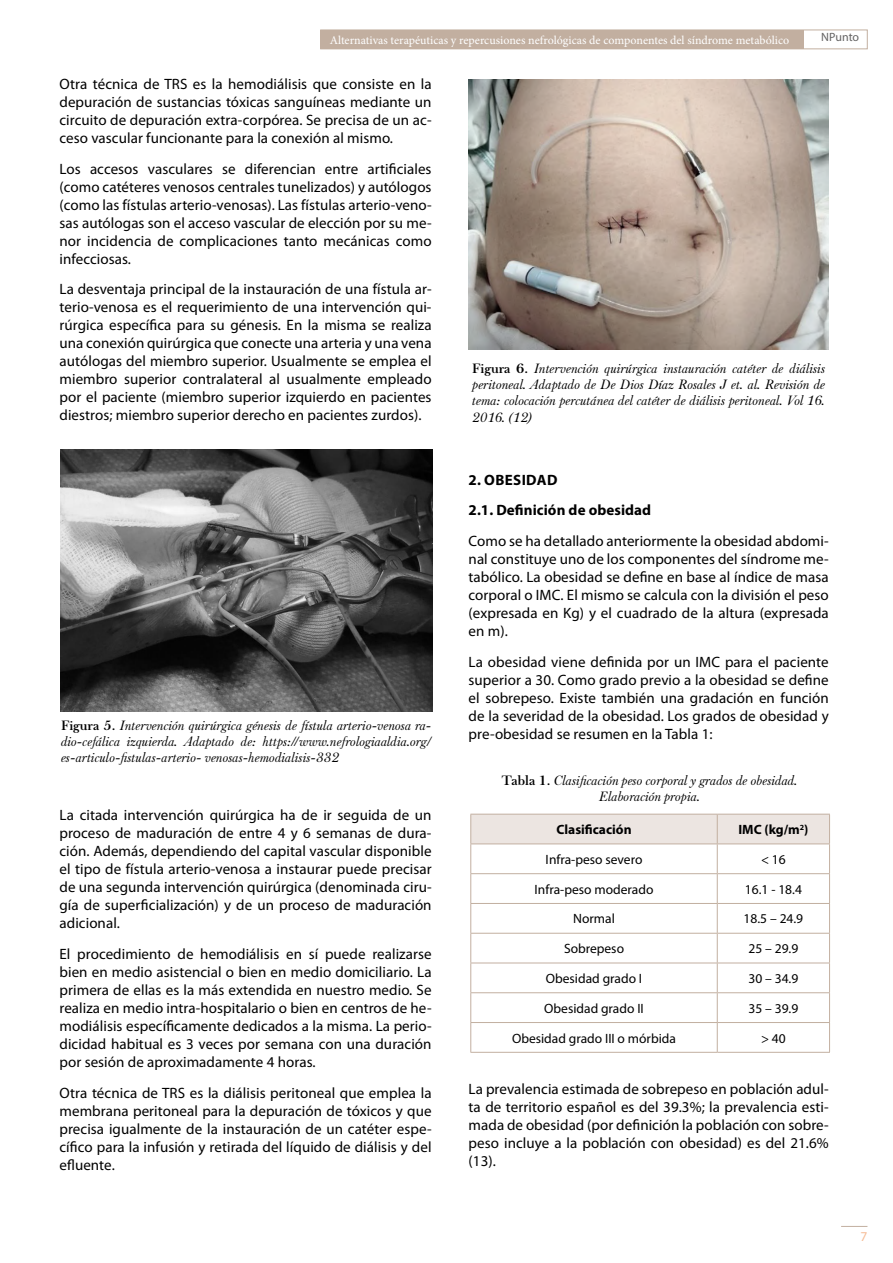
<style>
.page{position:relative;width:893px;height:1263px;background:#fff}
.page>*{position:absolute;margin:0;border:0;box-sizing:border-box;transform-origin:0 0}
.t1{font:15px/18px "Myriad Pro";letter-spacing:.005em;color:#000;text-align:justify}
.t2{font:700 15px/30.8px "Myriad Pro";letter-spacing:.005em;color:#000}
.t3{font:italic 13.5px/16.2px "Baskerville F";color:#000;text-align:justify}
.t4{font:13.5px "Myriad Pro";color:#000}
.t5{font:700 13.5px "Myriad Pro";color:#000}
.t6{font:13.5px "Myriad Pro";color:#f6bc96}
.t7{font:12px "Minion Pro";color:#fff}
.t8{font:12px "Myriad Pro";letter-spacing:-.005em;color:#646363}
.s1{font-weight:700;font-style:normal}
</style>
<div class="page">
<svg style="left:841px;top:1226px;width:26px;height:1px"></svg>
<div style="left:320px;top:30px;width:547px;height:19px;border:1px solid #c2afa0"></div>
<div style="left:320px;top:30px;width:484px;height:19px;background:#c2afa0"></div>
<img style="left:60px;top:449px;width:372px;height:262px">
<img style="left:469px;top:79px;width:360px;height:270px">
<hr style="left:470px;top:933px;width:247px;height:1px;background:#c2afa0">
<hr style="left:470px;top:963px;width:247px;height:1px;background:#c2afa0">
<hr style="left:470px;top:992px;width:247px;height:1px;background:#c2afa0">
<hr style="left:470px;top:1022px;width:247px;height:1px;background:#c2afa0">
<hr style="left:470px;top:1052px;width:247px;height:1px;background:#c2afa0">
<hr style="left:470px;top:933px;width:1px;height:30px;background:#c2afa0">
<svg style="left:470px;top:963px;width:1px;height:89px"></svg>
<hr style="left:717px;top:933px;width:1px;height:30px;background:#c2afa0">
<hr style="left:829px;top:933px;width:1px;height:30px;background:#c2afa0">
<svg style="left:717px;top:964px;width:1px;height:88px"></svg>
<svg style="left:829px;top:964px;width:1px;height:88px"></svg>
<hr style="left:717px;top:933px;width:113px;height:1px;background:#c2afa0">
<hr style="left:717px;top:963px;width:113px;height:1px;background:#c2afa0">
<hr style="left:717px;top:992px;width:113px;height:1px;background:#c2afa0">
<hr style="left:717px;top:1022px;width:113px;height:1px;background:#c2afa0">
<hr style="left:717px;top:1052px;width:113px;height:1px;background:#c2afa0">
<svg style="left:470px;top:814px;width:360px;height:119px"></svg>
<hr style="left:717px;top:843px;width:113px;height:1px;background:#c2afa0">
<p class="t7" style="left:330px;top:32px;width:461px">Alternativas terapéuticas y repercusiones nefrológicas de componentes del síndrome metabólico</p>
<p class="t8" style="left:821px;top:30px;width:40px">NPunto</p>
<p class="t1" style="left:60px;top:75px;width:374px">Otra técnica de TRS es la hemodiálisis que consiste en la depuración de sustancias tóxicas sanguíneas mediante un circuito de depuración extra-corpórea. Se precisa de un ac&shy;ceso vascular funcionante para la conexión al mismo.</p>
<p class="t1" style="left:60px;top:159px;width:374px">Los accesos vasculares se diferencian entre artificiales (como catéteres venosos centrales tunelizados) y autólogos (como las fístulas arterio-venosas). Las fístulas arterio-veno&shy;sas autólogas son el acceso vascular de elección por su me&shy;nor incidencia de complicaciones tanto mecánicas como infecciosas.</p>
<p class="t1" style="left:60px;top:280px;width:374px">La desventaja principal de la instauración de una fístula ar&shy;terio-venosa es el requerimiento de una intervención qui&shy;rúrgica específica para su génesis. En la misma se realiza una conexión quirúrgica que conecte una arteria y una vena autólogas del miembro superior. Usualmente se emplea el miembro superior contralateral al usualmente empleado por el paciente (miembro superior izquierdo en pacientes diestros; miembro superior derecho en pacientes zurdos).</p>
<p class="t3" style="left:61px;top:717px;width:372px"><span class="s1">Figura 5.</span> Intervención quirúrgica génesis de fístula arterio-venosa ra&shy;dio-cefálica izquierda. Adaptado de: https://www.nefrologiaaldia.org/ es-articulo-fistulas-arterio- venosas-hemodialisis-332</p>
<p class="t1" style="left:60px;top:806px;width:374px">La citada intervención quirúrgica ha de ir seguida de un proceso de maduración de entre 4 y 6 semanas de dura&shy;ción. Además, dependiendo del capital vascular disponible el tipo de fístula arterio-venosa a instaurar puede precisar de una segunda intervención quirúrgica (denominada ciru&shy;gía de superficialización) y de un proceso de maduración adicional.</p>
<p class="t1" style="left:60px;top:945px;width:374px">El procedimiento de hemodiálisis en sí puede realizarse bien en medio asistencial o bien en medio domiciliario. La primera de ellas es la más extendida en nuestro medio. Se realiza en medio intra-hospitalario o bien en centros de he&shy;modiálisis específicamente dedicados a la misma. La perio&shy;dicidad habitual es 3 veces por semana con una duración por sesión de aproximadamente 4 horas.</p>
<p class="t1" style="left:60px;top:1083px;width:374px">Otra técnica de TRS es la diálisis peritoneal que emplea la membrana peritoneal para la depuración de tóxicos y que precisa igualmente de la instauración de un catéter espe&shy;cífico para la infusión y retirada del líquido de diálisis y del efluente.</p>
<p class="t3" style="left:472px;top:361px;width:354px"><span class="s1">Figura 6.</span> Intervención quirúrgica instauración catéter de diálisis peritoneal. Adaptado de De Dios Díaz Rosales J et. al. Revisión de tema: colocación percutánea del catéter de diálisis peritoneal. Vol 16.<br>2016. (12)</p>
<p class="t2" style="left:469px;top:464px;width:184px">2. OBESIDAD<br>2.1. Definición de obesidad</p>
<p class="t1" style="left:469px;top:532px;width:362px">Como se ha detallado anteriormente la obesidad abdomi&shy;nal constituye uno de los componentes del síndrome me&shy;tabólico. La obesidad se define en base al índice de masa corporal o IMC. El mismo se calcula con la división el peso (expresada en Kg) y el cuadrado de la altura (expresada en m).</p>
<p class="t1" style="left:469px;top:653px;width:362px">La obesidad viene definida por un IMC para el paciente superior a 30. Como grado previo a la obesidad se define el sobrepeso. Existe también una gradación en función de la severidad de la obesidad. Los grados de obesidad y pre-obesidad se resumen en la Tabla 1:</p>
<p class="t3" style="left:502px;top:772px;width:297px;text-align:center"><span class="s1">Tabla 1.</span> Clasificación peso corporal y grados de obesidad.<br>Elaboración propia.</p>
<p class="t5" style="left:556px;top:822px;width:77px">Clasificación</p>
<p class="t5" style="left:738px;top:822px;width:71px">IMC (kg/m<sup>2</sup>)</p>
<p class="t4" style="left:546px;top:851px;width:98px">Infra-peso severo</p>
<p class="t4" style="left:761px;top:851px;width:26px">&lt; 16</p>
<p class="t4" style="left:535px;top:881px;width:120px">Infra-peso moderado</p>
<p class="t4" style="left:745px;top:881px;width:59px">16.1 - 18.4</p>
<p class="t4" style="left:573px;top:910px;width:43px">Normal</p>
<p class="t4" style="left:744px;top:910px;width:61px">18.5 – 24.9</p>
<p class="t4" style="left:564px;top:940px;width:62px">Sobrepeso</p>
<p class="t4" style="left:748px;top:940px;width:51px">25 – 29.9</p>
<p class="t4" style="left:546px;top:970px;width:98px">Obesidad grado I</p>
<p class="t4" style="left:748px;top:970px;width:51px">30 – 34.9</p>
<p class="t4" style="left:544px;top:1000px;width:101px">Obesidad grado II</p>
<p class="t4" style="left:748px;top:1000px;width:51px">35 – 39.9</p>
<p class="t4" style="left:512px;top:1030px;width:165px">Obesidad grado III o mórbida</p>
<p class="t4" style="left:761px;top:1030px;width:26px">&gt; 40</p>
<p class="t1" style="left:469px;top:1079px;width:362px">La prevalencia estimada de sobrepeso en población adul&shy;ta de territorio español es del 39.3%; la prevalencia esti&shy;mada de obesidad (por definición la población con sobre&shy;peso incluye a la población con obesidad) es del 21.6% (13).</p>
<p class="t6" style="left:860px;top:1228px;width:8px">7</p>
</div>
